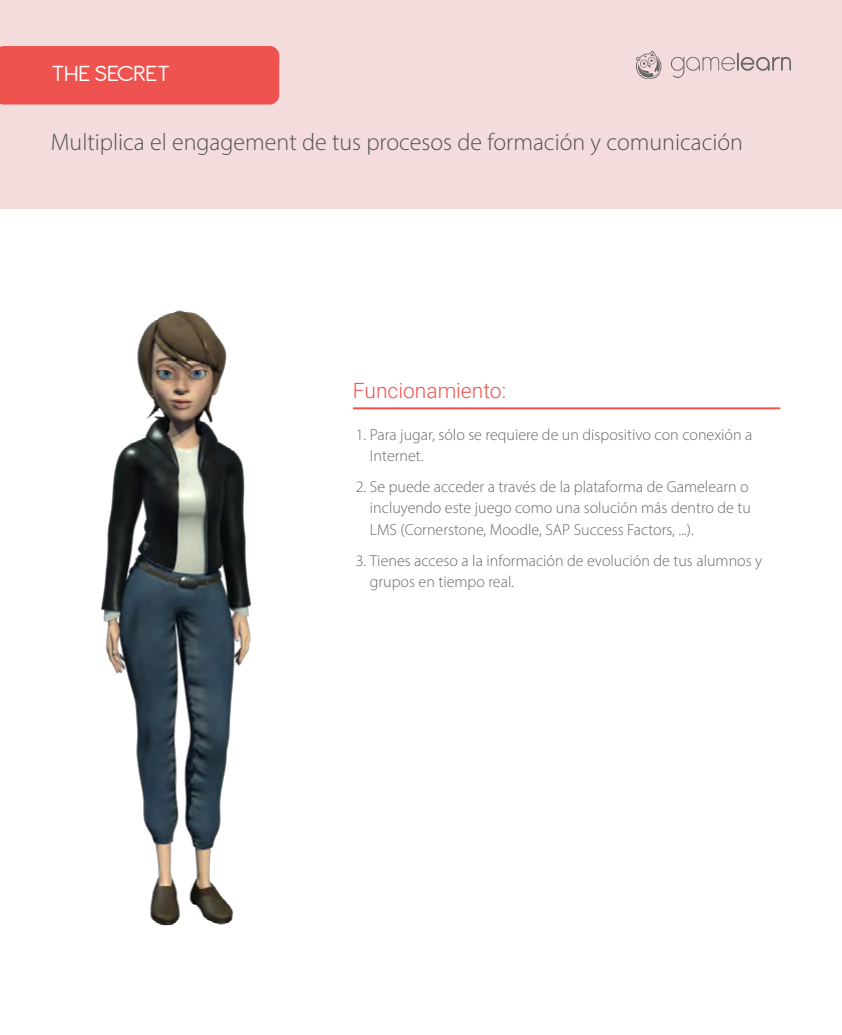
<style>
.page{position:relative;width:842px;height:1035px;background:#fff}
.page>*{position:absolute;margin:0;border:0;box-sizing:border-box;transform-origin:0 0}
.t1{font:300 24px "Myriad Pro";color:#525251}
.t2{font:23.7px "Antipasto";color:#fff;scale:1.13 1}
.t3{font:300 21px "Roboto";color:#ef5350}
.t4{font:300 16px/21px "Myriad Pro";color:#6a6766}
</style>
<div class="page">
<div style="left:0;top:0;width:842px;height:208px;background:#f4dcdc"></div>
<img style="left:636px;top:51px;width:155px;height:27px">
<hr style="left:353px;top:407px;width:427px;height:2px;background:#ef5350">
<div style="left:0;top:46px;width:279px;height:58px;background:#ef5350"></div>
<img style="left:101px;top:310px;width:151px;height:616px">
<h2 class="t2" style="left:52px;top:60px;width:106px">THE SECRET</h2>
<h1 class="t1" style="left:51px;top:127px;width:694px">Multiplica el engagement de tus procesos de formación y comunicación</h1>
<h3 class="t3" style="left:353px;top:375px;width:155px">Funcionamiento:</h3>
<p class="t4" style="left:370px;top:424px;width:384px;text-indent:-14px">1. Para jugar, sólo se requiere de un dispositivo con conexión a<br>Internet.</p>
<p class="t4" style="left:370px;top:476px;width:383px;text-indent:-14px">2. Se puede acceder a través de la plataforma de Gamelearn o incluyendo este juego como una solución más dentro de tu<br>LMS (Cornerstone, Moodle, SAP Success Factors, ...).</p>
<p class="t4" style="left:370px;top:550px;width:394px;text-indent:-14px">3. Tienes acceso a la información de evolución de tus alumnos y grupos en tiempo real.</p>
</div>
